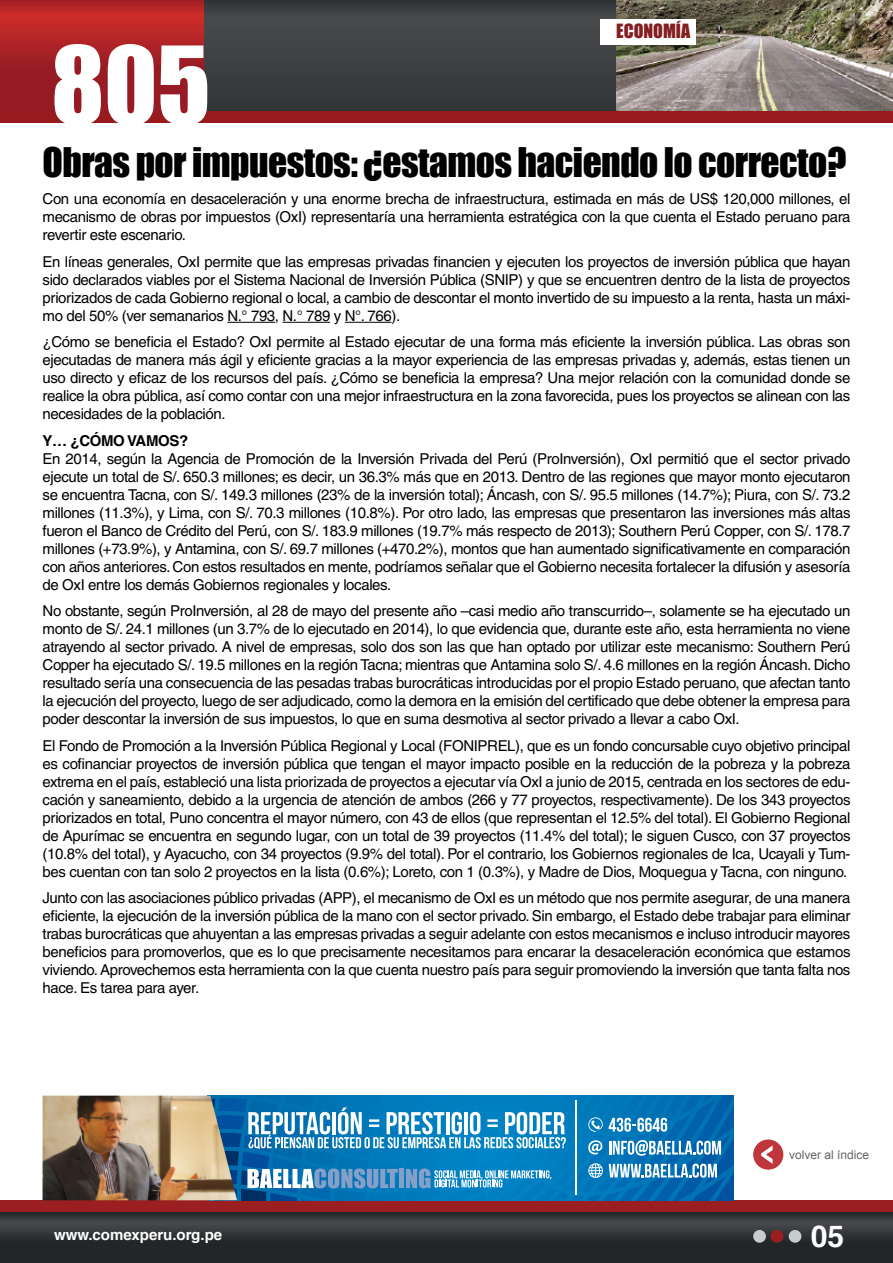
<style>
.page{position:relative;width:893px;height:1263px;background:#fff}
.page>*{position:absolute;margin:0;border:0;box-sizing:border-box;transform-origin:0 0}
.t1{font:99px "Impact";color:#fff}
.t2{font:37.5px "Impact";letter-spacing:-.015em;color:#000}
.t3{font:700 30px "Helvetica";color:#fff}
.t4{font:18px "Impact";color:#831f21}
.t5{font:15px/18px "Helvetica";letter-spacing:-.025em;color:#000;text-align:justify}
.t6{font:700 15px "Helvetica";color:#fff}
.t7{font:700 15px "Helvetica";letter-spacing:-.025em;color:#000}
.t8{font:12px "Arial";color:#636465}
</style>
<div class="page">
<div style="left:200px;top:0;width:693px;height:123px;background:#3d3f41"></div>
<img style="left:617px;top:0;width:276px;height:111px">
<svg style="left:0;top:1212px;width:893px;height:51px;background:#2d3033"></svg>
<div style="left:0;top:1200px;width:893px;height:12px;background:#9b1f21"></div>
<div style="left:753px;top:1230px;width:13px;height:13px;background:#c9cccc;border-radius:50%"></div>
<div style="left:771px;top:1230px;width:12px;height:13px;background:#9b1f21;border-radius:50%"></div>
<div style="left:789px;top:1230px;width:12px;height:13px;background:#c9cccc;border-radius:50%"></div>
<div style="left:753px;top:1139px;width:30px;height:31px;background:#bf363d;border-radius:50%"></div>
<svg style="left:761px;top:1146px;width:11px;height:18px"></svg>
<svg style="left:0;top:0;width:203px;height:111px;background:#a72026"></svg>
<div style="left:0;top:111px;width:893px;height:12px;background:#991a1c"></div>
<div style="left:600px;top:19px;width:96px;height:25px;background:#fff"></div>
<hr style="left:227px;top:322px;width:48px;height:1px;background:#000">
<hr style="left:282px;top:322px;width:48px;height:1px;background:#000">
<hr style="left:345px;top:322px;width:46px;height:1px;background:#000">
<img style="left:43px;top:1095px;width:165px;height:105px">
<svg style="left:208px;top:1095px;width:526px;height:105px;background:#358dc1"></svg>
<h1 class="t1" style="left:51px;top:8px;width:161px">805</h1>
<p class="t4" style="left:616px;top:17px;width:76px">economía</p>
<h2 class="t2" style="left:43px;top:133px;width:805px">Obras por impuestos: ¿estamos haciendo lo correcto?</h2>
<p class="t5" style="left:43px;top:190px;width:809px">Con una economía en desaceleración y una enorme brecha de infraestructura, estimada en más de US$ 120,000 millones, el mecanismo de obras por impuestos (OxI) representaría una herramienta estratégica con la que cuenta el Estado peruano para revertir este escenario.</p>
<p class="t5" style="left:43px;top:252px;width:809px">En líneas generales, OxI permite que las empresas privadas financien y ejecuten los proyectos de inversión pública que hayan sido declarados viables por el Sistema Nacional de Inversión Pública (SNIP) y que se encuentren dentro de la lista de proyectos priorizados de cada Gobierno regional o local, a cambio de descontar el monto invertido de su impuesto a la renta, hasta un máxi&shy;mo del 50% (ver semanarios N.° 793, N.° 789 y N°. 766).</p>
<p class="t5" style="left:43px;top:333px;width:809px">¿Cómo se beneficia el Estado? OxI permite al Estado ejecutar de una forma más eficiente la inversión pública. Las obras son ejecutadas de manera más ágil y eficiente gracias a la mayor experiencia de las empresas privadas y, además, estas tienen un uso directo y eficaz de los recursos del país. ¿Cómo se beneficia la empresa? Una mejor relación con la comunidad donde se realice la obra pública, así como contar con una mejor infraestructura en la zona favorecida, pues los proyectos se alinean con las necesidades de la población.</p>
<p class="t7" style="left:43px;top:431px;width:147px">Y… ¿cómo vamos?</p>
<p class="t5" style="left:43px;top:449px;width:810px">En 2014, según la Agencia de Promoción de la Inversión Privada del Perú (ProInversión), OxI permitió que el sector privado ejecute un total de S/. 650.3 millones; es decir, un 36.3% más que en 2013. Dentro de las regiones que mayor monto ejecutaron se encuentra Tacna, con S/. 149.3 millones (23% de la inversión total); Áncash, con S/. 95.5 millones (14.7%); Piura, con S/. 73.2 millones (11.3%), y Lima, con S/. 70.3 millones (10.8%). Por otro lado, las empresas que presentaron las inversiones más altas fueron el Banco de Crédito del Perú, con S/. 183.9 millones (19.7% más respecto de 2013); Southern Perú Copper, con S/. 178.7 millones (+73.9%), y Antamina, con S/. 69.7 millones (+470.2%), montos que han aumentado significativamente en comparación con años anteriores. Con estos resultados en mente, podríamos señalar que el Gobierno necesita fortalecer la difusión y asesoría de OxI entre los demás Gobiernos regionales y locales.</p>
<p class="t5" style="left:43px;top:602px;width:809px">No obstante, según ProInversión, al 28 de mayo del presente año –casi medio año transcurrido–, solamente se ha ejecutado un monto de S/. 24.1 millones (un 3.7% de lo ejecutado en 2014), lo que evidencia que, durante este año, esta herramienta no viene atrayendo al sector privado. A nivel de empresas, solo dos son las que han optado por utilizar este mecanismo: Southern Perú Copper ha ejecutado S/. 19.5 millones en la región Tacna; mientras que Antamina solo S/. 4.6 millones en la región Áncash. Dicho resultado sería una consecuencia de las pesadas trabas burocráticas introducidas por el propio Estado peruano, que afectan tanto la ejecución del proyecto, luego de ser adjudicado, como la demora en la emisión del certificado que debe obtener la empresa para poder descontar la inversión de sus impuestos, lo que en suma desmotiva al sector privado a llevar a cabo OxI.</p>
<p class="t5" style="left:43px;top:736px;width:809px">El Fondo de Promoción a la Inversión Pública Regional y Local (FONIPREL), que es un fondo concursable cuyo objetivo principal es cofinanciar proyectos de inversión pública que tengan el mayor impacto posible en la reducción de la pobreza y la pobreza extrema en el país, estableció una lista priorizada de proyectos a ejecutar vía OxI a junio de 2015, centrada en los sectores de edu&shy;cación y saneamiento, debido a la urgencia de atención de ambos (266 y 77 proyectos, respectivamente). De los 343 proyectos priorizados en total, Puno concentra el mayor número, con 43 de ellos (que representan el 12.5% del total). El Gobierno Regional de Apurímac se encuentra en segundo lugar, con un total de 39 proyectos (11.4% del total); le siguen Cusco, con 37 proyectos (10.8% del total), y Ayacucho, con 34 proyectos (9.9% del total). Por el contrario, los Gobiernos regionales de Ica, Ucayali y Tum&shy;bes cuentan con tan solo 2 proyectos en la lista (0.6%); Loreto, con 1 (0.3%), y Madre de Dios, Moquegua y Tacna, con ninguno.</p>
<p class="t5" style="left:43px;top:889px;width:809px">Junto con las asociaciones público privadas (APP), el mecanismo de OxI es un método que nos permite asegurar, de una manera eficiente, la ejecución de la inversión pública de la mano con el sector privado. Sin embargo, el Estado debe trabajar para eliminar trabas burocráticas que ahuyentan a las empresas privadas a seguir adelante con estos mecanismos e incluso introducir mayores beneficios para promoverlos, que es lo que precisamente necesitamos para encarar la desaceleración económica que estamos viviendo. Aprovechemos esta herramienta con la que cuenta nuestro país para seguir promoviendo la inversión que tanta falta nos hace. Es tarea para ayer.</p>
<p class="t6" style="left:54px;top:1226px;width:170px">www.comexperu.org.pe</p>
<p class="t8" style="left:789px;top:1146px;width:82px">volver al índice</p>
<h3 class="t3" style="left:811px;top:1218px;width:35px">05</h3>
</div>
